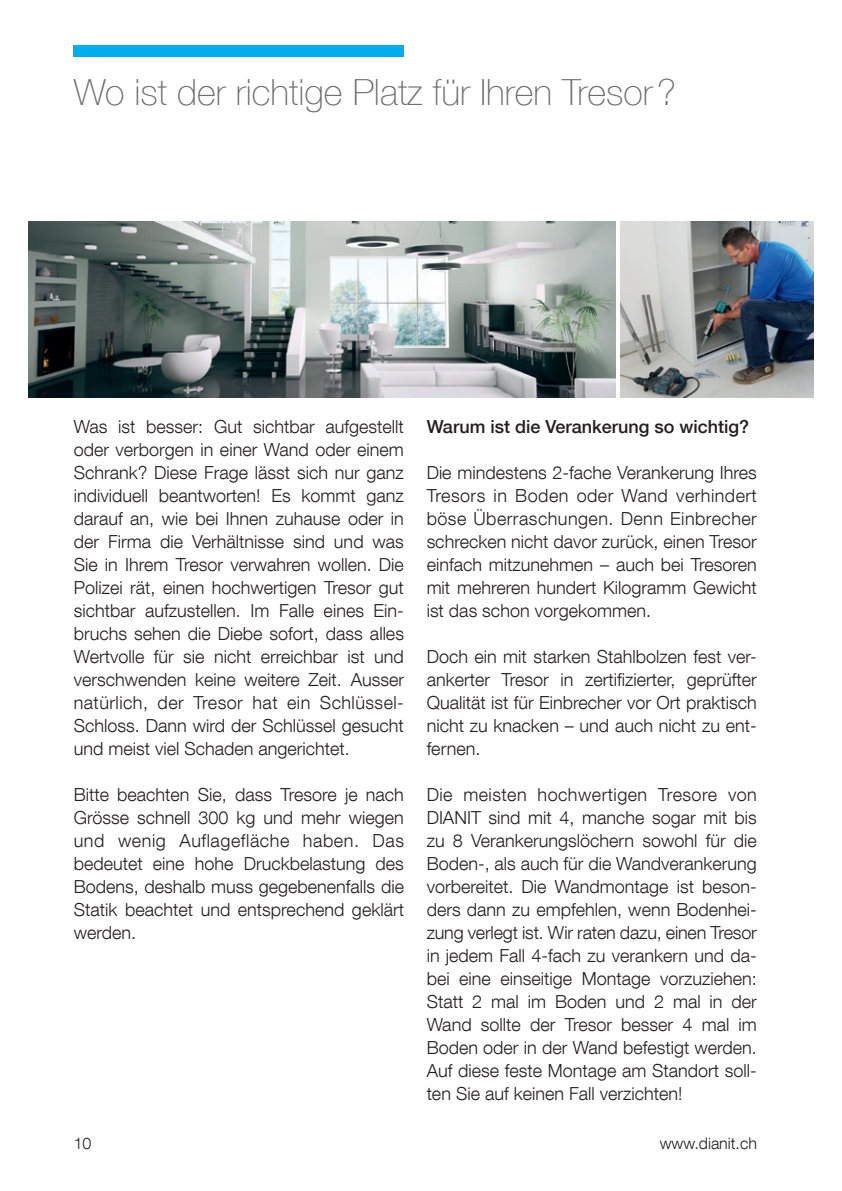
<style>
.page{position:relative;width:842px;height:1191px;background:#fff}
.page>*{position:absolute;margin:0;border:0;box-sizing:border-box;transform-origin:0 0}
._05_SeitenHeads_klei{font:100 36px "Helvetica Neue LT Com";color:#6c6d70}
._03_Fliesstext_9{font:300 18px/23px "Helvetica Neue LT Com";color:#231f20;text-align:justify}
._03_Fliesstext_Head{font:500 18px "Helvetica Neue LT Com";color:#231f20}
.t1{font:300 16px "Helvetica Neue LT Com";color:#231f20}
</style>
<div class="page">
<img style="left:28px;top:221px;width:587px;height:176px">
<div style="left:74px;top:45px;width:330px;height:12px;background:#00aeef"></div>
<img style="left:621px;top:221px;width:193px;height:176px">
<p class="_05_SeitenHeads_klei" style="left:74px;top:71px;width:604px">Wo ist der richtige Platz für Ihren Tresor?</p>
<p class="_03_Fliesstext_9" style="left:74px;top:414px;width:332px">Was ist besser: Gut sichtbar aufgestellt oder verborgen in einer Wand oder einem Schrank? Diese Frage lässt sich nur ganz individuell beantworten! Es kommt ganz darauf an, wie bei Ihnen zuhause oder in der Firma die Verhältnisse sind und was Sie in Ihrem Tresor verwahren wollen. Die Polizei rät, einen hochwertigen Tresor gut sichtbar aufzustellen. Im Falle eines Ein&shy;bruchs sehen die Diebe sofort, dass alles Wertvolle für sie nicht erreichbar ist und verschwenden keine weitere Zeit. Ausser natürlich, der Tresor hat ein Schlüssel-Schloss. Dann wird der Schlüssel gesucht und meist viel Schaden angerichtet.</p>
<p class="_03_Fliesstext_9" style="left:74px;top:782px;width:332px">Bitte beachten Sie, dass Tresore je nach Grösse schnell 300 kg und mehr wiegen und wenig Auflagefläche haben. Das bedeutet eine hohe Druckbelastung des Bodens, deshalb muss gegebenenfalls die Statik beachtet und entsprechend geklärt werden.</p>
<p class="_03_Fliesstext_Head" style="left:427px;top:415px;width:324px">Warum ist die Verankerung so wichtig?</p>
<p class="_03_Fliesstext_9" style="left:427px;top:460px;width:332px">Die mindestens 2-fache Verankerung Ihres Tresors in Boden oder Wand verhindert böse Überraschungen. Denn Einbrecher schrecken nicht davor zurück, einen Tresor einfach mitzunehmen – auch bei Tresoren mit mehreren hundert Kilogramm Gewicht ist das schon vorgekommen.</p>
<p class="_03_Fliesstext_9" style="left:427px;top:644px;width:332px">Doch ein mit starken Stahlbolzen fest ver&shy;ankerter Tresor in zertifizierter, geprüfter Qualität ist für Einbrecher vor Ort praktisch nicht zu knacken – und auch nicht zu ent&shy;fernen.</p>
<p class="_03_Fliesstext_9" style="left:427px;top:782px;width:332px">Die meisten hochwertigen Tresore von DIANIT sind mit 4, manche sogar mit bis zu 8 Verankerungslöchern sowohl für die Boden-, als auch für die Wandverankerung vorbereitet. Die Wandmontage ist beson&shy;ders dann zu empfehlen, wenn Bodenhei&shy;zung verlegt ist. Wir raten dazu, einen Tresor in jedem Fall 4-fach zu verankern und da&shy;bei eine einseitige Montage vorzuziehen:<br>Statt 2 mal im Boden und 2 mal in der Wand sollte der Tresor besser 4 mal im Boden oder in der Wand befestigt werden.<br>Auf diese feste Montage am Standort soll&shy;ten Sie auf keinen Fall verzichten!</p>
<p class="t1" style="left:74px;top:1133px;width:19px">10</p>
<p class="t1" style="left:660px;top:1133px;width:99px">www.dianit.ch</p>
</div>
